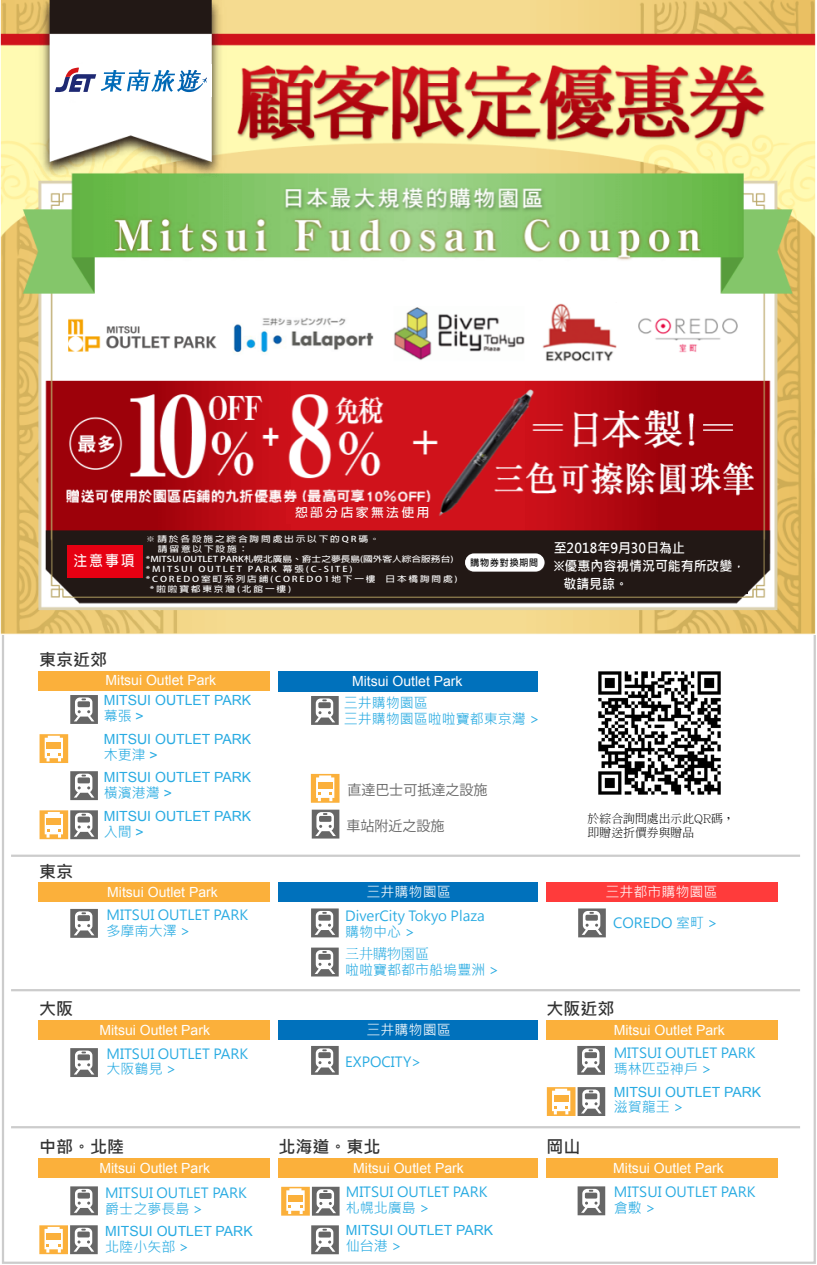
<style>
.page{position:relative;width:817px;height:1265px;background:#fff}
.page>*{position:absolute;margin:0;border:0;box-sizing:border-box;transform-origin:0 0}
.t1{font:700 17.1px "Microsoft Jheng Hei";color:#333}
.t2{font:700 14.4px "Adobe Fan Heiti Std";color:#fff;scale:.92 1}
.t3{font:13.95px/15.8px "Microsoft Jheng Hei";color:#29abe2}
.t4{font:13.95px "Arial";color:#fff}
.t5{font:13.95px "Arial";color:#29abe2}
.t6{font:13.95px "Microsoft Jheng Hei";color:#fff}
.t7{font:13.95px "Koz Go Pr 6 N";color:#666}
.t8{font:300 13.95px "Adobe Ming Std";color:#29abe2}
.t9{font:700 13.5px "Microsoft Jheng Hei";color:#fff;scale:.95 1}
.t10{font:700 12.38px "Adobe Fan Heiti Std";letter-spacing:.19em;color:#fff;scale:1.04 1}
.t11{font:300 11.92px/14.2px "Adobe Ming Std";color:#000}
.t12{font:700 9.22px "Adobe Fan Heiti Std";letter-spacing:.1em;color:#000}
.t13{font:700 8.1px "Adobe Fan Heiti Std";letter-spacing:.19em;color:#fff;scale:1.2 1}
.t14{font:700 8.1px "Adobe Fan Heiti Std";color:#fff;scale:1.2 1}
.s1{font-family:"Arial"}
</style>
<div class="page">
<img style="left:1px;top:0;width:814px;height:634px">
<div style="left:151px;top:531px;width:305px;height:64px;background:#221815"></div>
<div style="left:286px;top:502px;width:149px;height:21px;background:#d0121b"></div>
<div style="left:68px;top:546px;width:75px;height:32px;background:#e60012"></div>
<div style="left:465px;top:553px;width:79px;height:18px;background:#fff;border-radius:9px"></div>
<div style="left:551px;top:540px;width:196px;height:54px;background:#221815"></div>
<div style="left:38px;top:671px;width:232px;height:19px;background:#fbb03b"></div>
<svg style="left:70px;top:909px;width:28px;height:29px"></svg>
<svg style="left:70px;top:1048px;width:28px;height:29px"></svg>
<svg style="left:70px;top:771px;width:28px;height:29px"></svg>
<svg style="left:70px;top:695px;width:28px;height:29px"></svg>
<svg style="left:311px;top:696px;width:27px;height:29px"></svg>
<svg style="left:311px;top:908px;width:27px;height:29px"></svg>
<svg style="left:578px;top:908px;width:27px;height:29px"></svg>
<svg style="left:311px;top:948px;width:27px;height:28px"></svg>
<div style="left:278px;top:672px;width:260px;height:20px;background:#0071bc"></div>
<div style="left:38px;top:882px;width:232px;height:20px;background:#fbb03b"></div>
<div style="left:278px;top:882px;width:260px;height:20px;background:#0071bc"></div>
<div style="left:545px;top:882px;width:232px;height:20px;background:#ff3b3b"></div>
<svg style="left:40px;top:810px;width:58px;height:29px"></svg>
<svg style="left:546px;top:1087px;width:59px;height:29px"></svg>
<svg style="left:281px;top:1187px;width:58px;height:29px"></svg>
<svg style="left:39px;top:1225px;width:59px;height:29px"></svg>
<svg style="left:312px;top:810px;width:27px;height:28px"></svg>
<svg style="left:311px;top:774px;width:28px;height:29px"></svg>
<svg style="left:40px;top:734px;width:28px;height:29px"></svg>
<svg style="left:311px;top:1046px;width:27px;height:29px"></svg>
<svg style="left:577px;top:1046px;width:27px;height:29px"></svg>
<div style="left:38px;top:1020px;width:232px;height:20px;background:#fbb03b"></div>
<svg style="left:70px;top:1186px;width:28px;height:29px"></svg>
<div style="left:38px;top:1158px;width:232px;height:20px;background:#fbb03b"></div>
<svg style="left:311px;top:1225px;width:28px;height:29px"></svg>
<div style="left:277px;top:1158px;width:260px;height:20px;background:#fbb03b"></div>
<svg style="left:577px;top:1186px;width:28px;height:29px"></svg>
<div style="left:545px;top:1158px;width:232px;height:20px;background:#fbb03b"></div>
<div style="left:278px;top:1020px;width:260px;height:20px;background:#0071bc"></div>
<div style="left:545px;top:1020px;width:232px;height:20px;background:#fbb03b"></div>
<hr style="left:11px;top:855px;width:789px;height:2px;background:#ccc">
<hr style="left:11px;top:989px;width:789px;height:2px;background:#ccc">
<hr style="left:11px;top:1126px;width:789px;height:2px;background:#ccc">
<img style="left:598px;top:671px;width:123px;height:124px">
<div style="left:51px;top:64px;width:160px;height:33px;background:#fff"></div>
<svg style="left:55px;top:67px;width:152px;height:26px"></svg>
<p class="t10" style="left:295px;top:505px;width:131px">恕部分店家無法使用</p>
<p class="t13" style="left:146px;top:534px;width:196px">※請於各設施之綜合詢問處出示以下的QR碼。</p>
<p class="t13" style="left:158px;top:544px;width:77px">請留意以下設施：</p>
<p class="t14" style="left:146px;top:554px;width:258px">*MITSUI OUTLET PARK札幌北廣島、爵士之夢長島(國外客人綜合服務台)</p>
<p class="t13" style="left:146px;top:564px;width:174px">*MITSUI OUTLET PARK 幕張(C-SITE)</p>
<p class="t13" style="left:146px;top:574px;width:261px">*COREDO室町系列店鋪(COREDO1地下一樓 日本橋詢問處)</p>
<p class="t13" style="left:150px;top:584px;width:119px">*啦啦寶都東京灣(北館一樓)</p>
<p class="t2" style="left:74px;top:552px;width:68px">注意事項</p>
<p class="t12" style="left:470px;top:557px;width:69px">購物券對換期間</p>
<p class="t9" style="left:553px;top:540px;width:140px">至2018年9月30日為止</p>
<p class="t9" style="left:553px;top:558px;width:203px">※優惠內容視情況可能有所改變，</p>
<p class="t9" style="left:563px;top:576px;width:69px">敬請見諒。</p>
<p class="t1" style="left:39px;top:649px;width:70px">東京近郊</p>
<p class="t4" style="left:105px;top:671px;width:112px">Mitsui Outlet Park</p>
<p class="t4" style="left:352px;top:672px;width:112px">Mitsui Outlet Park</p>
<p class="t1" style="left:39px;top:860px;width:36px">東京</p>
<p class="t5" style="left:104px;top:691px;width:149px">MITSUI OUTLET PARK</p>
<p class="t3" style="left:104px;top:708px;width:42px">幕張 <span class="s1">&gt;</span></p>
<p class="t5" style="left:104px;top:730px;width:149px">MITSUI OUTLET PARK</p>
<p class="t3" style="left:104px;top:747px;width:56px">木更津 <span class="s1">&gt;</span></p>
<p class="t5" style="left:104px;top:768px;width:149px">MITSUI OUTLET PARK</p>
<p class="t3" style="left:104px;top:785px;width:70px">橫濱港灣 <span class="s1">&gt;</span></p>
<p class="t5" style="left:104px;top:807px;width:149px">MITSUI OUTLET PARK</p>
<p class="t3" style="left:104px;top:824px;width:42px">入間 <span class="s1">&gt;</span></p>
<p class="t3" style="left:343px;top:695px;width:197px">三井購物園區<br>三井購物園區啦啦寶都東京灣 &gt;</p>
<p class="t7" style="left:347px;top:782px;width:141px">直達巴士可抵達之設施</p>
<p class="t7" style="left:346px;top:818px;width:100px">車站附近之設施</p>
<p class="t11" style="left:587px;top:811px;width:149px">於綜合詢問處出示此QR碼，即贈送折價券與贈品</p>
<p class="t4" style="left:107px;top:883px;width:112px">Mitsui Outlet Park</p>
<p class="t6" style="left:366px;top:883px;width:86px">三井購物園區</p>
<p class="t6" style="left:605px;top:883px;width:114px">三井都市購物園區</p>
<p class="t3" style="left:107px;top:907px;width:143px">MITSUI OUTLET PARK多摩南大澤 &gt;</p>
<p class="t3" style="left:345px;top:908px;width:141px">DiverCity Tokyo Plaza購物中心 &gt;</p>
<p class="t8" style="left:345px;top:947px;width:86px">三井購物園區</p>
<p class="t3" style="left:345px;top:962px;width:155px">啦啦寶都都市船塢豐洲 &gt;</p>
<p class="t3" style="left:613px;top:915px;width:106px">COREDO 室町 &gt;</p>
<p class="t1" style="left:39px;top:998px;width:36px">大阪</p>
<p class="t1" style="left:546px;top:998px;width:70px">大阪近郊</p>
<p class="t4" style="left:99px;top:1020px;width:112px">Mitsui Outlet Park</p>
<p class="t6" style="left:366px;top:1021px;width:86px">三井購物園區</p>
<p class="t4" style="left:613px;top:1020px;width:113px">Mitsui Outlet Park</p>
<p class="t3" style="left:345px;top:1054px;width:78px">EXPOCITY&gt;</p>
<p class="t3" style="left:613px;top:1045px;width:143px">MITSUI OUTLET PARK瑪林匹亞神戶 &gt;</p>
<p class="t5" style="left:613px;top:1083px;width:149px">MITSUI OUTLET PARK</p>
<p class="t3" style="left:613px;top:1099px;width:71px">滋賀龍王 &gt;</p>
<p class="t3" style="left:107px;top:1046px;width:143px">MITSUI OUTLET PARK大阪鶴見 &gt;</p>
<p class="t1" style="left:39px;top:1136px;width:87px">中部。北陸</p>
<p class="t4" style="left:99px;top:1159px;width:112px">Mitsui Outlet Park</p>
<p class="t3" style="left:105px;top:1185px;width:143px">MITSUI OUTLET PARK爵士之夢長島 &gt;</p>
<p class="t5" style="left:105px;top:1222px;width:149px">MITSUI OUTLET PARK</p>
<p class="t3" style="left:105px;top:1239px;width:85px">北陸小矢部 &gt;</p>
<p class="t1" style="left:278px;top:1136px;width:104px">北海道。東北</p>
<p class="t4" style="left:353px;top:1159px;width:112px">Mitsui Outlet Park</p>
<p class="t3" style="left:346px;top:1184px;width:143px">MITSUI OUTLET PARK札幌北廣島 &gt;</p>
<p class="t5" style="left:346px;top:1221px;width:149px">MITSUI OUTLET PARK</p>
<p class="t3" style="left:346px;top:1238px;width:57px">仙台港 &gt;</p>
<p class="t1" style="left:546px;top:1136px;width:36px">岡山</p>
<p class="t4" style="left:613px;top:1159px;width:112px">Mitsui Outlet Park</p>
<p class="t3" style="left:613px;top:1184px;width:143px">MITSUI OUTLET PARK倉敷 &gt;</p>
</div>
